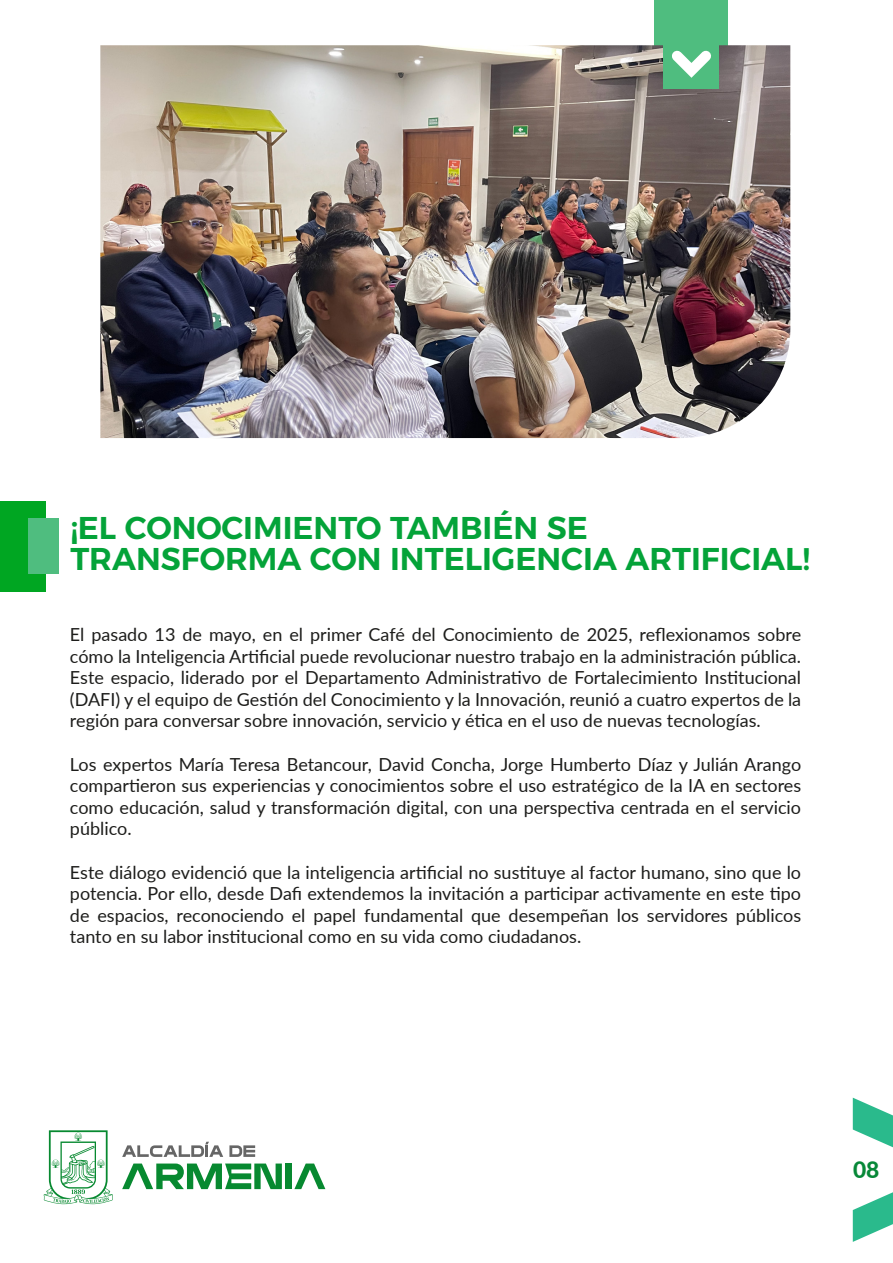
<style>
.page{position:relative;width:893px;height:1263px;background:#fff}
.page>*{position:absolute;margin:0;border:0;box-sizing:border-box;transform-origin:0 0}
.t1{font:600 31.5px/31.5px "Alexandria";color:#04a339}
.t2{font:800 22.8px "Lato";color:#078838}
.t3{font:18px/21.6px "Lato";color:#1d1d1b;text-align:justify}
</style>
<div class="page">
<svg style="left:122px;top:1163px;width:160px;height:26px"></svg>
<div style="left:285px;top:1163px;width:6px;height:26px;background:#078930"></div>
<svg style="left:294px;top:1163px;width:31px;height:26px"></svg>
<svg style="left:122px;top:1142px;width:101px;height:15px"></svg>
<svg style="left:229px;top:1145px;width:26px;height:12px"></svg>
<svg style="left:44px;top:1130px;width:69px;height:74px"></svg>
<svg style="left:853px;top:1098px;width:39px;height:144px"></svg>
<div style="left:655px;top:0;width:73px;height:227px;background:#4fbd7f"></div>
<img style="left:100px;top:45px;width:690px;height:393px">
<div style="left:664px;top:34px;width:55px;height:55px;background:#4fbd7f"></div>
<svg style="left:662px;top:45px;width:59px;height:40px"></svg>
<div style="left:0;top:501px;width:46px;height:90px;background:#00a622"></div>
<div style="left:28px;top:519px;width:31px;height:55px;background:#4fbd7f"></div>
<h1 class="t1" style="left:70px;top:512px;width:741px">¡EL CONOCIMIENTO TAMBIÉN SE<br>TRANSFORMA CON INTELIGENCIA ARTIFICIAL!</h1>
<p class="t3" style="left:70px;top:623px;width:733px">El pasado 13 de mayo, en el primer Café del Conocimiento de 2025, reflexionamos sobre cómo la Inteligencia Artificial puede revolucionar nuestro trabajo en la administración pública.<br>Este espacio, liderado por el Departamento Administrativo de Fortalecimiento Institucional (DAFI) y el equipo de Gestión del Conocimiento y la Innovación, reunió a cuatro expertos de la región para conversar sobre innovación, servicio y ética en el uso de nuevas tecnologías.</p>
<p class="t3" style="left:70px;top:752px;width:733px">Los expertos María Teresa Betancour, David Concha, Jorge Humberto Díaz y Julián Arango compartieron sus experiencias y conocimientos sobre el uso estratégico de la IA en sectores como educación, salud y transformación digital, con una perspectiva centrada en el servicio público.</p>
<p class="t3" style="left:70px;top:860px;width:733px">Este diálogo evidenció que la inteligencia artificial no sustituye al factor humano, sino que lo potencia. Por ello, desde Dafi extendemos la invitación a participar activamente en este tipo de espacios, reconociendo el papel fundamental que desempeñan los servidores públicos tanto en su labor institucional como en su vida como ciudadanos.</p>
<p class="t2" style="left:853px;top:1152px;width:28px">08</p>
</div>
